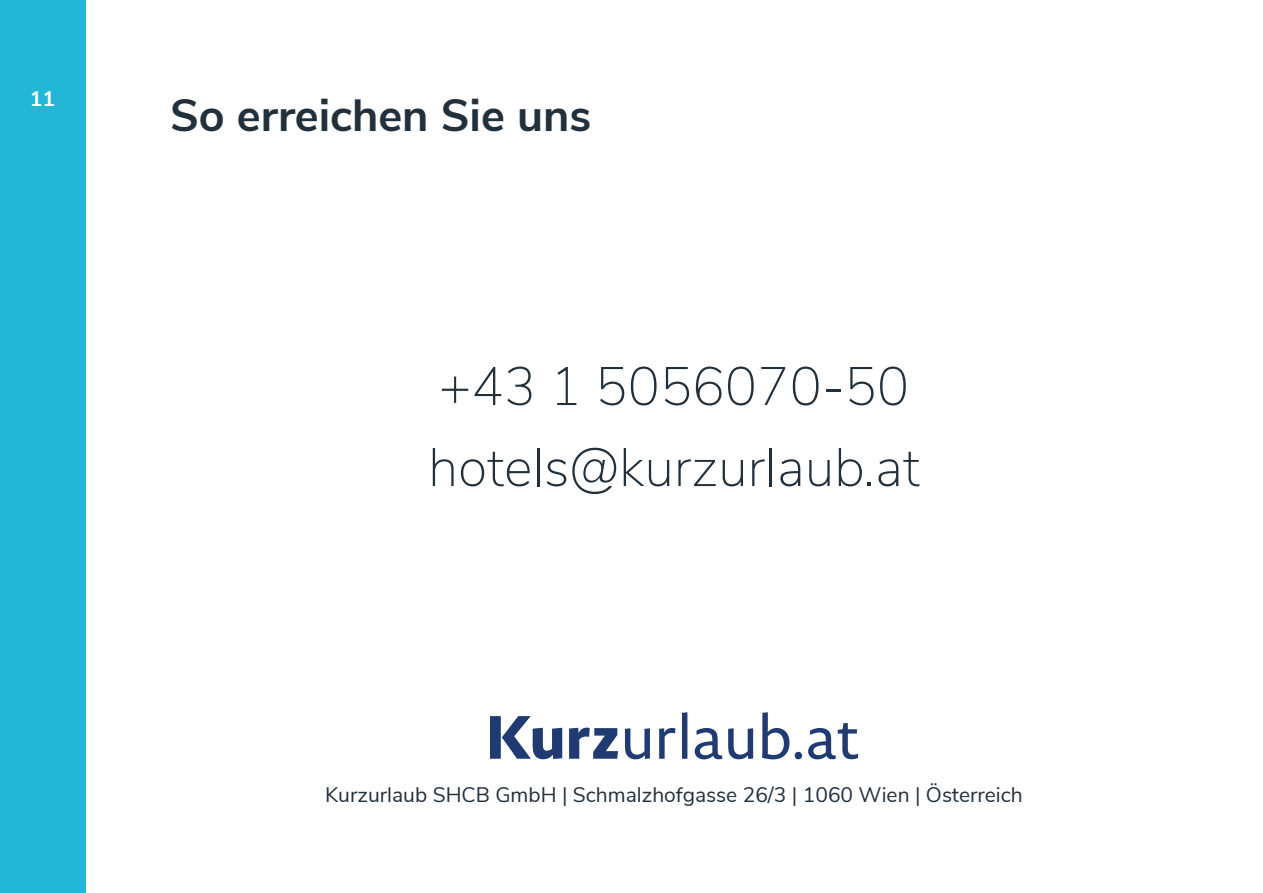
<style>
.page{position:relative;width:1263px;height:893px;background:#fff}
.page>*{position:absolute;margin:0;border:0;box-sizing:border-box;transform-origin:0 0}
.t1{font:200 54px/81px "Nunito Sans";color:#22303c}
.t2{font:700 45px "Nunito Sans";color:#22303c}
.t3{font:21px "Nunito Sans";color:#22303c}
.t4{font:700 21px "Nunito Sans";color:#fff}
</style>
<div class="page">
<div style="left:0;top:0;width:85px;height:893px;background:#22b7d6"></div>
<svg style="left:490px;top:716px;width:72px;height:43px"></svg>
<svg style="left:569px;top:728px;width:49px;height:31px"></svg>
<svg style="left:625px;top:728px;width:25px;height:31px"></svg>
<svg style="left:659px;top:728px;width:16px;height:31px"></svg>
<svg style="left:682px;top:712px;width:5px;height:47px"></svg>
<svg style="left:695px;top:728px;width:27px;height:31px"></svg>
<svg style="left:728px;top:728px;width:25px;height:31px"></svg>
<svg style="left:762px;top:712px;width:27px;height:47px"></svg>
<div style="left:795px;top:752px;width:7px;height:7px;background:#203b71;border-radius:50%"></div>
<svg style="left:808px;top:723px;width:50px;height:36px"></svg>
<p class="t4" style="left:30px;top:84px;width:27px">11</p>
<h2 class="t2" style="left:170px;top:82px;width:423px">So erreichen Sie uns</h2>
<h1 class="t1" style="left:428px;top:343px;width:493px">+43 1 5056070-50 hotels@kurzurlaub.at</h1>
<p class="t3" style="left:325px;top:780px;width:699px">Kurzurlaub SHCB GmbH | Schmalzhofgasse 26/3 | 1060 Wien | Österreich</p>
</div>
